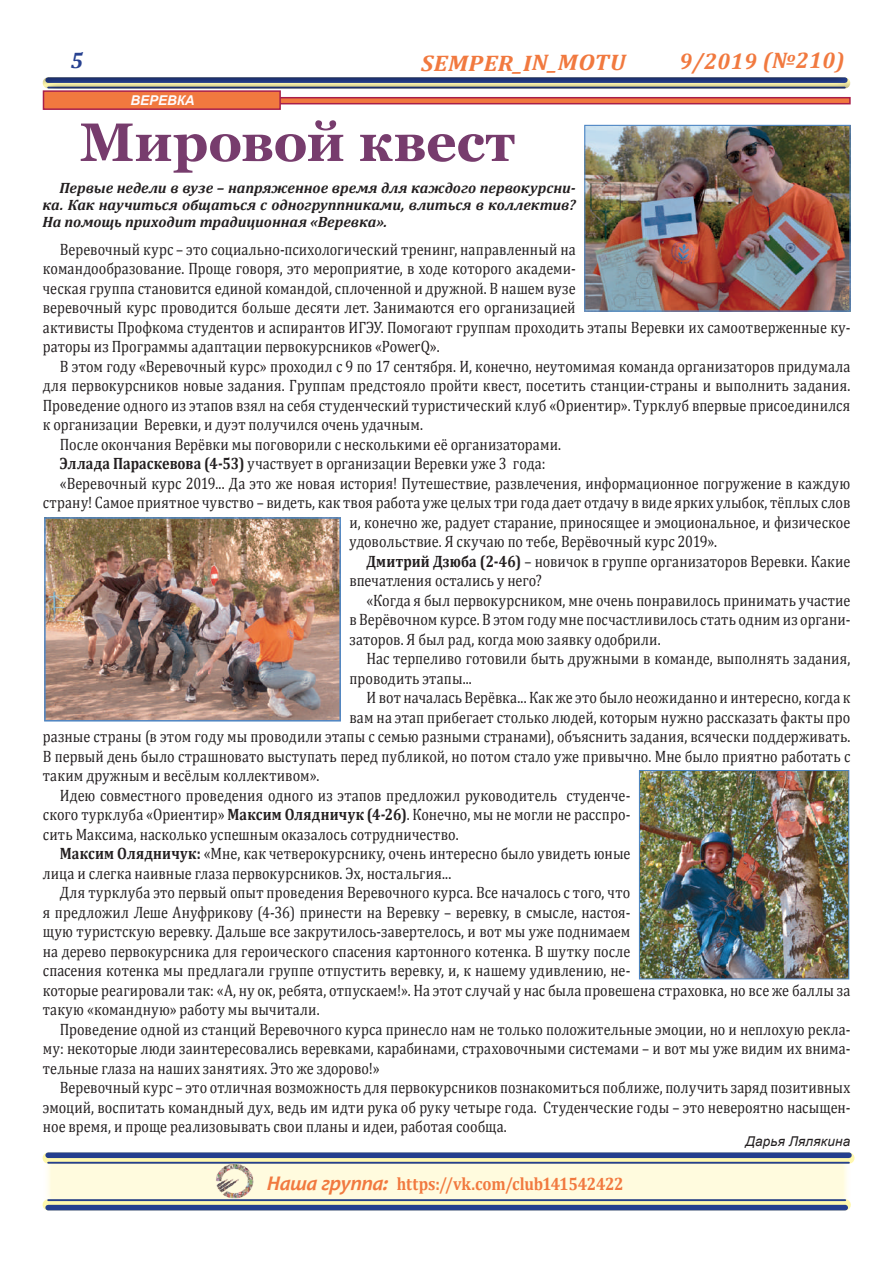
<style>
.page{position:relative;width:893px;height:1263px;background:#fff}
.page>*{position:absolute;margin:0;border:0;box-sizing:border-box;transform-origin:0 0}
.t1{font:700 54px "Georgia";letter-spacing:-.005em;color:#773c6d}
.t2{font:italic 700 22.5px "Cambria";color:#f1793f;scale:1.09 1}
.t3{font:italic 700 22.5px "Cambria";color:#f1793f}
.t4{font:700 18px "Cambria";letter-spacing:-.015em;color:#f1793f;scale:.89 1}
.t5{font:16.5px/19.5px "Cambria";letter-spacing:.005em;color:#231f20;scale:.86 1}
.t6{font:italic 700 15px/17px "Cambria";letter-spacing:-.005em;color:#231f20;text-align:justify}
.t7{font:italic 13.5px "Arial";letter-spacing:.015em;color:#231f20}
.t8{font:italic 700 13.5px "Arial";letter-spacing:-.005em;color:#fefbfc}
.s1{font-weight:700}
.s2{font-family:"Candara";font-style:italic;font-size:21px}
</style>
<div class="page">
<div style="left:43px;top:1157px;width:808px;height:51px;background:#fffbde;border-radius:13px"></div>
<div style="left:0;top:33px;width:893px;height:101px;background:#231f20;opacity:.5"></div>
<svg style="left:48px;top:1201px;width:797px;height:4px;background:#f1ecab"></svg>
<hr style="left:48px;top:1199px;width:797px;height:2px;background:#253f8e">
<div style="left:48px;top:1205px;width:797px;height:5px;background:#253f8e"></div>
<svg style="left:48px;top:1158px;width:801px;height:4px;background:#f1ecab"></svg>
<hr style="left:48px;top:1162px;width:801px;height:2px;background:#253f8e">
<div style="left:48px;top:1152px;width:801px;height:6px;background:#253f8e"></div>
<img style="left:215px;top:1160px;width:38px;height:39px">
<svg style="left:281px;top:97px;width:570px;height:7px;background:#d65842"></svg>
<div style="left:43px;top:90px;width:238px;height:20px;background:#f1793f;border:2px solid #a81f4a"></div>
<img style="left:586px;top:127px;width:263px;height:183px">
<div style="left:584px;top:125px;width:267px;height:187px;border:1px solid #4e86c4"></div>
<img style="left:47px;top:520px;width:291px;height:198px">
<div style="left:44px;top:517px;width:297px;height:204px;border:2px solid #4e86c4"></div>
<img style="left:641px;top:772px;width:206px;height:205px">
<div style="left:639px;top:770px;width:210px;height:209px;border:1px solid #4e86c4"></div>
<svg style="left:71px;top:52px;width:12px;height:16px"></svg>
<h2 class="t2" style="left:421px;top:49px;width:189px;rotate:-1deg">SEMPER_IN_MOTU</h2>
<h2 class="t3" style="left:679px;top:46px;width:167px;rotate:-1deg">9/2019 (№210)</h2>
<p class="t8" style="left:131px;top:92px;width:66px">ВЕРЕВКА</p>
<h1 class="t1" style="left:80px;top:108px;width:437px">Мировой квест</h1>
<p class="t6" style="left:43px;top:179px;width:535px;text-indent:17px">Первые недели в вузе – напряженное время для каждого первокурсни&shy;ка. Как научиться общаться с одногруппниками, влиться в коллектив?<br>На помощь приходит традиционная «Веревка».</p>
<p class="t5" style="left:43px;top:239px;width:940px;text-indent:17px">Веревочный курс – это социально-психологический тренинг, направленный на<br>командообразование. Проще говоря, это мероприятие, в ходе которого академи-<br>ческая группа становится единой командой, сплоченной и дружной. В нашем вузе<br>веревочный курс проводится больше десяти лет. Занимаются его организацией<br>активисты Профкома студентов и аспирантов ИГЭУ. Помогают группам проходить этапы Веревки их самоотверженные ку&shy;раторы из Программы адаптации первокурсников «PowerQ».</p>
<p class="t5" style="left:60px;top:356px;width:921px">В этом году «Веревочный курс» проходил с 9 по 17 сентября. И, конечно, неутомимая команда организаторов придумала</p>
<p class="t5" style="left:43px;top:376px;width:940px">для первокурсников новые задания. Группам предстояло пройти квест, посетить станции-страны и выполнить задания.</p>
<p class="t5" style="left:43px;top:395px;width:940px">Проведение одного из этапов взял на себя студенческий туристический клуб «Ориентир». Турклуб впервые присоединился</p>
<p class="t5" style="left:43px;top:415px;width:444px">к организации Веревки, и дуэт получился очень удачным.</p>
<p class="t5" style="left:60px;top:434px;width:584px">После окончания Верёвки мы поговорили с несколькими её организаторами.</p>
<p class="t5" style="left:60px;top:454px;width:566px"><span class="s1">Эллада Параскевова (4-53)</span> участвует в организации Веревки уже 3 года:</p>
<p class="t5" style="left:60px;top:473px;width:921px">«Веревочный курс 2019... Да это же новая история! Путешествие, развлечения, информационное погружение в каждую</p>
<p class="t5" style="left:43px;top:493px;width:940px">страну! Самое приятное чувство – видеть, как твоя работа уже целых три года дает отдачу в виде ярких улыбок, тёплых слов</p>
<p class="t5" style="left:349px;top:512px;width:584px">и, конечно же, радует старание, приносящее и эмоциональное, и физическое</p>
<p class="t5" style="left:349px;top:532px;width:429px">удовольствие. Я скучаю по тебе, Верёвочный курс 2019».</p>
<p class="t5" style="left:366px;top:551px;width:564px"><span class="s1">Дмитрий Дзюба (2-46)</span> – новичок в группе организаторов Веревки. Какие</p>
<p class="t5" style="left:349px;top:571px;width:225px">впечатления остались у него?</p>
<p class="t5" style="left:366px;top:590px;width:564px">«Когда я был первокурсником, мне очень понравилось принимать участие</p>
<p class="t5" style="left:349px;top:610px;width:584px">в Верёвочном курсе. В этом году мне посчастливилось стать одним из органи-</p>
<p class="t5" style="left:349px;top:629px;width:363px">заторов. Я был рад, когда мою заявку одобрили.</p>
<p class="t5" style="left:366px;top:649px;width:564px">Нас терпеливо готовили быть дружными в команде, выполнять задания,</p>
<p class="t5" style="left:349px;top:668px;width:144px">проводить этапы...</p>
<p class="t5" style="left:366px;top:688px;width:564px">И вот началась Верёвка... Как же это было неожиданно и интересно, когда к</p>
<p class="t5" style="left:349px;top:707px;width:584px">вам на этап прибегает столько людей, которым нужно рассказать факты про</p>
<p class="t5" style="left:43px;top:727px;width:940px">разные страны (в этом году мы проводили этапы с семью разными странами), объяснить задания, всячески поддерживать.</p>
<p class="t5" style="left:43px;top:746px;width:940px">В первый день было страшновато выступать перед публикой, но потом стало уже привычно. Мне было приятно работать с</p>
<p class="t5" style="left:43px;top:766px;width:323px">таким дружным и весёлым коллективом».</p>
<p class="t5" style="left:60px;top:785px;width:665px">Идею совместного проведения одного из этапов предложил руководитель студенче-</p>
<p class="t5" style="left:43px;top:805px;width:685px">ского турклуба «Ориентир» <span class="s1">Максим Олядничук (4-26)</span>. Конечно, мы не могли не расспро-</p>
<p class="t5" style="left:43px;top:824px;width:485px">сить Максима, насколько успешным оказалось сотрудничество.</p>
<p class="t5" style="left:60px;top:844px;width:665px"><span class="s1">Максим Олядничук:</span> «Мне, как четверокурснику, очень интересно было увидеть юные</p>
<p class="t5" style="left:43px;top:863px;width:476px">лица и слегка наивные глаза первокурсников. Эх, ностальгия...</p>
<p class="t5" style="left:60px;top:883px;width:665px">Для турклуба это первый опыт проведения Веревочного курса. Все началось с того, что</p>
<p class="t5" style="left:43px;top:902px;width:685px">я предложил Леше Ануфрикову (4-36) принести на Веревку – веревку, в смысле, настоя-</p>
<p class="t5" style="left:43px;top:922px;width:685px">щую туристскую веревку. Дальше все закрутилось-завертелось, и вот мы уже поднимаем</p>
<p class="t5" style="left:43px;top:941px;width:685px">на дерево первокурсника для героического спасения картонного котенка. В шутку после</p>
<p class="t5" style="left:43px;top:961px;width:685px">спасения котенка мы предлагали группе отпустить веревку, и, к нашему удивлению, не-</p>
<p class="t5" style="left:43px;top:980px;width:940px">которые реагировали так: «А, ну ок, ребята, отпускаем!». На этот случай у нас была провешена страховка, но все же баллы за</p>
<p class="t5" style="left:43px;top:1000px;width:323px">такую «командную» работу мы вычитали.</p>
<p class="t5" style="left:60px;top:1019px;width:921px">Проведение одной из станций Веревочного курса принесло нам не только положительные эмоции, но и неплохую рекла-</p>
<p class="t5" style="left:43px;top:1039px;width:940px">му: некоторые люди заинтересовались веревками, карабинами, страховочными системами – и вот мы уже видим их внима-</p>
<p class="t5" style="left:43px;top:1058px;width:393px">тельные глаза на наших занятиях. Это же здорово!»</p>
<p class="t5" style="left:60px;top:1078px;width:921px">Веревочный курс – это отличная возможность для первокурсников познакомиться поближе, получить заряд позитивных</p>
<p class="t5" style="left:43px;top:1097px;width:940px">эмоций, воспитать командный дух, ведь им идти рука об руку четыре года. Студенческие годы – это невероятно насыщен-</p>
<p class="t5" style="left:43px;top:1117px;width:541px">ное время, и проще реализовывать свои планы и идеи, работая сообща.</p>
<p class="t7" style="left:745px;top:1132px;width:107px">Дарья Лялякина</p>
<p class="t4" style="left:267px;top:1171px;width:403px"><span class="s2">Наша группа:</span> https://vk.com/club141542422</p>
</div>
